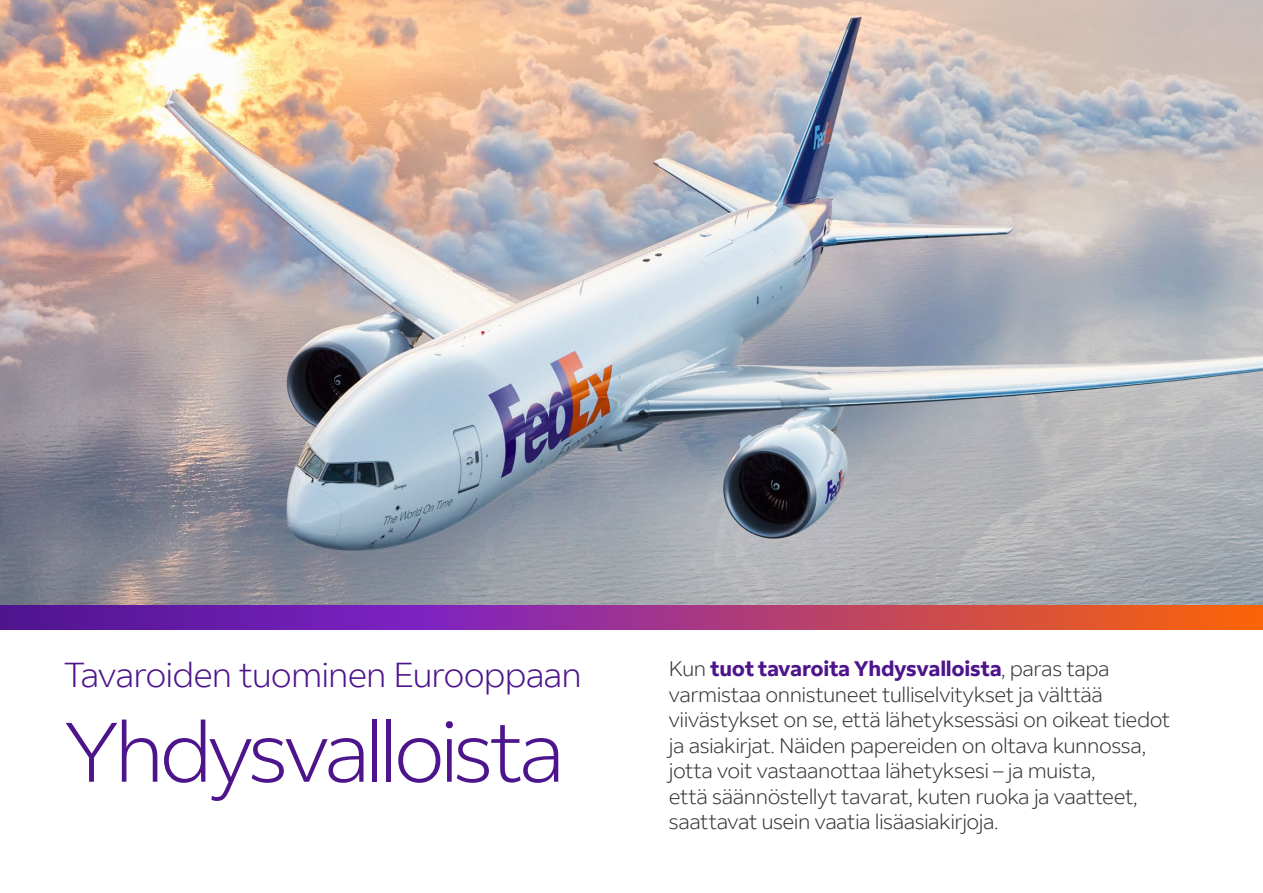
<style>
.page{position:relative;width:1263px;height:893px;background:#fff}
.page>*{position:absolute;margin:0;border:0;box-sizing:border-box;transform-origin:0 0}
.t1{font:300 84px "Fed Ex Sans";letter-spacing:-.05em;color:#4d148c}
.t2{font:300 34.5px "Fed Ex Sans";letter-spacing:-.03em;color:#4d148c}
.t3{font:300 21px/25.5px "Fed Ex Sans";letter-spacing:-.025em;color:#333}
.s1{font-weight:700;color:#4d148c}
</style>
<div class="page">
<img style="left:0;top:0;width:1263px;height:606px">
<svg style="left:0;top:606px;width:1263px;height:23px;background:#9f357a"></svg>
<h2 class="t2" style="left:64px;top:655px;width:519px">Tavaroiden tuominen Eurooppaan</h2>
<h1 class="t1" style="left:64px;top:704px;width:502px">Yhdysvalloista</h1>
<p class="t3" style="left:669px;top:656px;width:503px">Kun <span class="s1">tuot tavaroita Yhdysvalloista</span>, paras tapa varmistaa onnistuneet tulliselvitykset ja välttää viivästykset on se, että lähetyksessäsi on oikeat tiedot ja asiakirjat. Näiden papereiden on oltava kunnossa, jotta voit vastaanottaa lähetyksesi – ja muista,<br>että säännöstellyt tavarat, kuten ruoka ja vaatteet, saattavat usein vaatia lisäasiakirjoja.</p>
</div>
